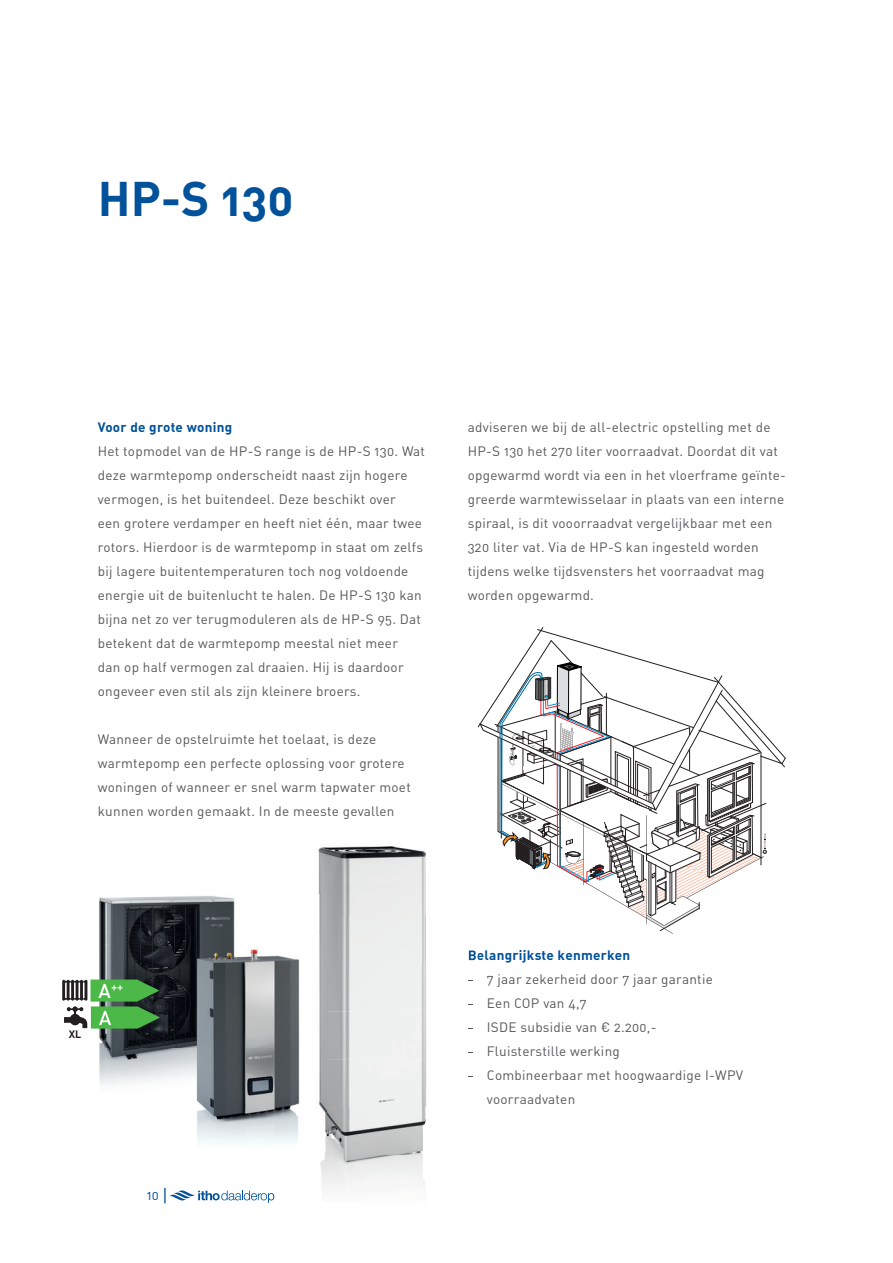
<style>
.page{position:relative;width:893px;height:1263px;background:#fff}
.page>*{position:absolute;margin:0;border:0;box-sizing:border-box;transform-origin:0 0}
.t1{font:48px "DIN Bold Alternate";color:#01519b}
.t2{font:13.5px/24px "DIN Regular Alternate";letter-spacing:.02em;color:#57585a}
.t3{font:13.5px "DIN Bold Alternate";letter-spacing:.02em;color:#01519b}
.t4{font:13.5px "DIN Regular Alternate";color:#01519b}
.t5{font:500 11.55px "DIN";color:#fff}
.t6{font:10.65px "DIN Bold Alternate";color:#231f20}
.s1{font-size:19.8px}
.s2{font-size:18px}
</style>
<div class="page">
<img style="left:82px;top:896px;width:245px;height:247px">
<hr style="left:62px;top:980px;width:3px;height:21px;background:#231f20">
<svg style="left:64px;top:979px;width:96px;height:49px;background:#5f985f"></svg>
<img style="left:267px;top:846px;width:158px;height:70px">
<img style="left:425px;top:852px;width:44px;height:111px">
<img style="left:327px;top:916px;width:98px;height:47px">
<img style="left:327px;top:963px;width:146px;height:144px">
<img style="left:267px;top:1107px;width:159px;height:91px">
<svg style="left:169px;top:1190px;width:105px;height:13px"></svg>
<svg style="left:469px;top:950px;width:9px;height:11px"></svg>
<svg style="left:478px;top:627px;width:308px;height:307px"></svg>
<h1 class="t1" style="left:98px;top:167px;width:197px">HP-S 130</h1>
<p class="t3" style="left:98px;top:418px;width:136px">Voor de grote woning</p>
<p class="t2" style="left:98px;top:439px;width:329px">Het topmodel van de HP-S range is de HP-S 130. Wat deze warmtepomp onderscheidt naast zijn hogere vermogen, is het buitendeel. Deze beschikt over<br>een grotere verdamper en heeft niet één, maar twee rotors. Hierdoor is de warmtepomp in staat om zelfs bij lagere buitentemperaturen toch nog voldoende energie uit de buitenlucht te halen. De HP-S 130 kan bijna net zo ver terugmoduleren als de HP-S 95. Dat betekent dat de warmtepomp meestal niet meer<br>dan op half vermogen zal draaien. Hij is daardoor ongeveer even stil als zijn kleinere broers.</p>
<p class="t2" style="left:98px;top:727px;width:315px">Wanneer de opstelruimte het toelaat, is deze warmtepomp een perfecte oplossing voor grotere woningen of wanneer er snel warm tapwater moet kunnen worden gemaakt. In de meeste gevallen</p>
<p class="t2" style="left:468px;top:415px;width:320px">adviseren we bij de all-electric opstelling met de HP-S 130 het 270 liter voorraadvat. Doordat dit vat opgewarmd wordt via een in het vloerframe geïnte&shy;greerde warmtewisselaar in plaats van een interne spiraal, is dit vooorraadvat vergelijkbaar met een 320 liter vat. Via de HP-S kan ingesteld worden tijdens welke tijdsvensters het voorraadvat mag worden opgewarmd.</p>
<p class="t6" style="left:69px;top:1027px;width:14px">XL</p>
<p class="t5" style="left:99px;top:979px;width:26px"><span class="s1">A</span>++</p>
<p class="t4" style="left:147px;top:1187px;width:23px">10 <span class="s2">|</span></p>
<p class="t3" style="left:468px;top:946px;width:164px">Belangrijkste kenmerken</p>
<p class="t2" style="left:468px;top:967px;width:247px">- 7 jaar zekerheid door 7 jaar garantie</p>
<p class="t2" style="left:468px;top:991px;width:120px">- Een COP van 4,7</p>
<p class="t2" style="left:468px;top:1015px;width:190px">- ISDE subsidie van € 2.200,-</p>
<p class="t2" style="left:468px;top:1039px;width:154px">- Fluisterstille werking</p>
<p class="t2" style="left:487px;top:1063px;width:258px;text-indent:-19px">- Combineerbaar met hoogwaardige I-WPV voorraadvaten</p>
</div>
